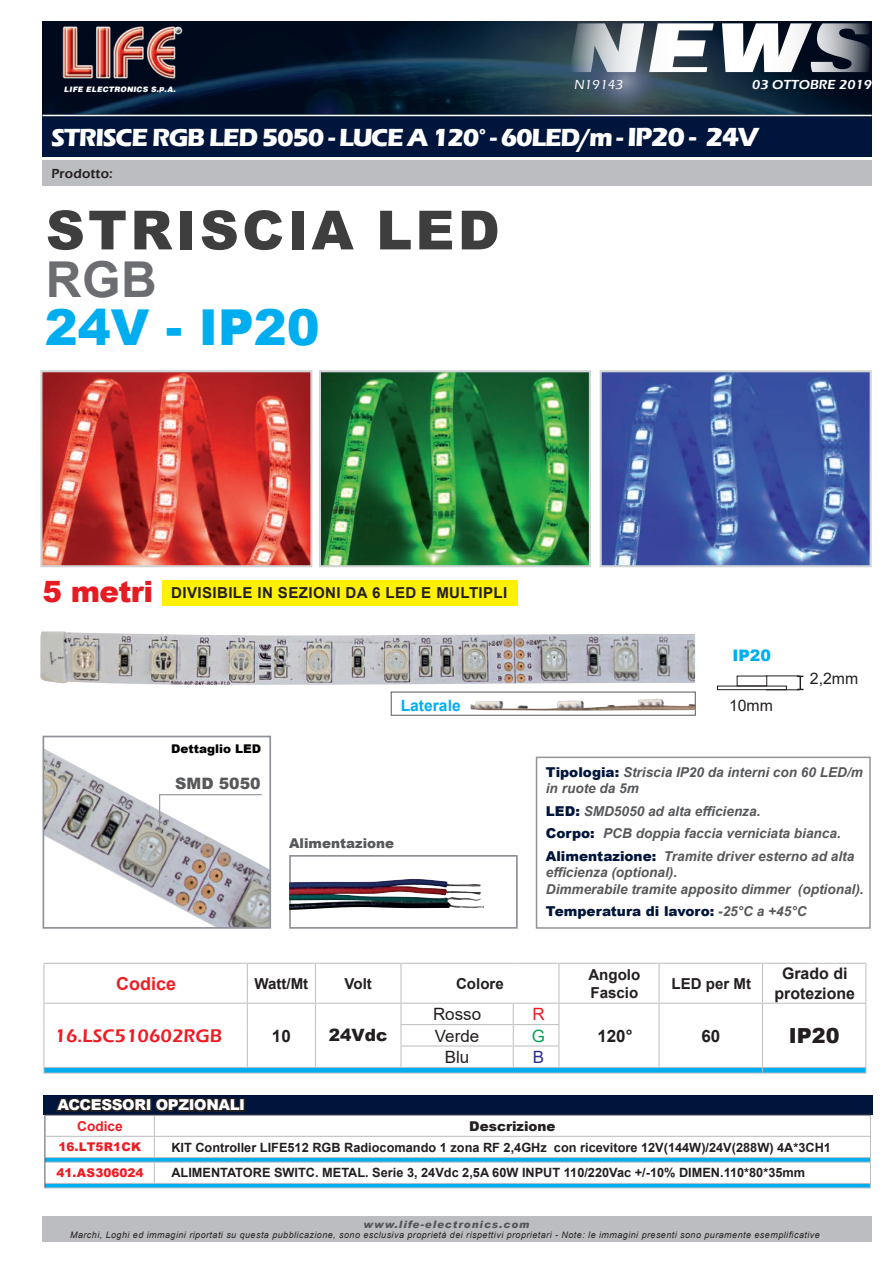
<style>
.page{position:relative;width:893px;height:1263px;background:#fff}
.page>*{position:absolute;margin:0;border:0;box-sizing:border-box;transform-origin:0 0}
.t1{font:900 54px "Arial";letter-spacing:.06em;color:#3e3e3f}
.t2{font:900 49.5px "Arial";color:#00aeef}
.t3{font:700 49.5px "Arial";color:#6c6d70}
.t4{font:700 25.5px "Eras ITC";letter-spacing:-.05em;color:#fff}
.t5{font:900 20.7px "Arial";color:#231f20}
.t6{font:600 18.9px "Eras ITC";color:#ee1d23}
.t7{font:700 17.85px "Arial";color:#ee1d23}
.t8{font:16.95px "Arial";color:#231f20}
.t9{font:700 16.95px "Arial";color:#231f20}
.t10{font:900 16.95px "Arial";color:#231f20}
.t11{font:16.95px "Arial";color:#ee1d23}
.t12{font:16.95px "Arial";color:#00a54f}
.t13{font:16.95px "Arial";color:#2e3092}
.t14{font:700 15.9px/19px "Arial";color:#231f20;text-align:center}
.t15{font:15.75px "Arial";color:#231f20}
.t16{font:900 15.75px "Arial";color:#57585a}
.t17{font:900 15.75px "Arial";color:#00aeef}
.t18{font:700 15.6px "Arial";color:#00aeef}
.t19{font:700 15.15px "Arial";letter-spacing:.025em;color:#231f20}
.t20{font:700 15.15px/18.1px "Arial";color:#231f20}
.t21{font:900 15px "Arial";letter-spacing:-.025em;color:#fff}
.t22{font:italic 700 13.65px/16.4px "Arial";color:#57585a}
.t23{font:900 13.65px "Arial";color:#00153b}
.t24{font:700 13.65px "Arial";color:#ee1d23}
.t25{font:600 13.5px "Eras ITC";color:#fff}
.t26{font:900 13.5px "Arial";color:#57585a}
.t27{font:900 13.5px "Arial";color:#231f20}
.t28{font:600 13.5px "Eras ITC";letter-spacing:.01em;color:#231f20}
.t29{font:500 13.5px "Eras ITC";color:#fff}
.t30{font:700 12.75px "Arial";color:#231f20}
.t31{font:900 12px "Arial";color:#ee1d23}
.t32{font:900 12px "Arial";color:#000}
.t33{font:italic 900 10.2px "Arial";letter-spacing:.1em;color:#545557}
.t34{font:italic 9px "Arial";letter-spacing:.05em;color:#231f20}
.t35{font:7.5px "Airbus Special";letter-spacing:.03em;color:#fff}
.s1{font-size:27px}
.s2{font-weight:900;font-size:29.4px;color:#e71b22}
.s3{font-weight:900;font-style:normal;color:#00153b}
.s4{font-weight:700;font-style:italic;color:#57585a}
.s5{color:#fff}
</style>
<div class="page">
<img style="left:43px;top:21px;width:829px;height:93px">
<img style="left:60px;top:24px;width:122px;height:57px">
<svg style="left:569px;top:23px;width:301px;height:49px"></svg>
<div style="left:43px;top:115px;width:829px;height:42px;background:#00153b"></div>
<hr style="left:43px;top:115px;width:829px;height:1px;background:#fff">
<div style="left:43px;top:160px;width:829px;height:26px;background:#bcbdc0"></div>
<img style="left:46px;top:750px;width:222px;height:176px">
<div style="left:43px;top:736px;width:228px;height:193px;border:2px solid #8f9299"></div>
<svg style="left:158px;top:793px;width:105px;height:35px"></svg>
<img style="left:40px;top:631px;width:655px;height:54px">
<div style="left:289px;top:855px;width:229px;height:74px;border:2px solid #8f9299"></div>
<img style="left:289px;top:879px;width:195px;height:31px">
<img style="left:43px;top:373px;width:266px;height:191px">
<div style="left:40px;top:370px;width:272px;height:197px;border:2px solid #d1d2d4"></div>
<div style="left:43px;top:1217px;width:829px;height:25px;background:#bcbdc0"></div>
<img style="left:322px;top:373px;width:266px;height:191px">
<div style="left:319px;top:370px;width:272px;height:197px;border:2px solid #d1d2d4"></div>
<img style="left:603px;top:373px;width:266px;height:191px">
<div style="left:600px;top:370px;width:272px;height:197px;border:2px solid #d1d2d4"></div>
<img style="left:471px;top:699px;width:224px;height:12px">
<div style="left:162px;top:580px;width:356px;height:25px;background:#fff101"></div>
<div style="left:717px;top:686px;width:70px;height:4px;border:1px solid #231f20"></div>
<div style="left:737px;top:676px;width:30px;height:10px;border:1px solid #231f20"></div>
<svg style="left:797px;top:676px;width:6px;height:14px"></svg>
<hr style="left:766px;top:676px;width:33px;height:1px;background:#231f20">
<hr style="left:766px;top:689px;width:33px;height:1px;background:#231f20">
<div style="left:536px;top:757px;width:335px;height:172px;border:2px solid #939598"></div>
<hr style="left:247px;top:964px;width:1px;height:39px;background:#bcbdc0">
<hr style="left:315px;top:964px;width:1px;height:39px;background:#bcbdc0">
<hr style="left:400px;top:964px;width:1px;height:39px;background:#bcbdc0">
<hr style="left:558px;top:964px;width:1px;height:39px;background:#bcbdc0">
<hr style="left:659px;top:964px;width:1px;height:39px;background:#bcbdc0">
<hr style="left:762px;top:964px;width:1px;height:39px;background:#bcbdc0">
<hr style="left:865px;top:964px;width:1px;height:39px;background:#bcbdc0">
<hr style="left:43px;top:1003px;width:204px;height:1px;background:#bcbdc0">
<hr style="left:247px;top:1003px;width:68px;height:1px;background:#bcbdc0">
<hr style="left:315px;top:1003px;width:86px;height:1px;background:#bcbdc0">
<hr style="left:401px;top:1003px;width:112px;height:1px;background:#bcbdc0">
<hr style="left:513px;top:1003px;width:46px;height:1px;background:#bcbdc0">
<hr style="left:559px;top:1003px;width:100px;height:1px;background:#bcbdc0">
<hr style="left:659px;top:1003px;width:103px;height:1px;background:#bcbdc0">
<hr style="left:762px;top:1003px;width:104px;height:1px;background:#bcbdc0">
<hr style="left:43px;top:963px;width:204px;height:1px;background:#bcbdc0">
<hr style="left:43px;top:964px;width:1px;height:39px;background:#bcbdc0">
<hr style="left:247px;top:963px;width:68px;height:1px;background:#bcbdc0">
<hr style="left:315px;top:963px;width:86px;height:1px;background:#bcbdc0">
<hr style="left:401px;top:963px;width:112px;height:1px;background:#bcbdc0">
<hr style="left:513px;top:963px;width:46px;height:1px;background:#bcbdc0">
<hr style="left:559px;top:963px;width:100px;height:1px;background:#bcbdc0">
<hr style="left:659px;top:963px;width:103px;height:1px;background:#bcbdc0">
<hr style="left:762px;top:963px;width:104px;height:1px;background:#bcbdc0">
<svg style="left:43px;top:1004px;width:823px;height:69px"></svg>
<svg style="left:45px;top:1095px;width:826px;height:93px"></svg>
<div style="left:239px;top:1098px;width:6px;height:14px;border:3px solid #231f20"></div>
<p class="t29" style="left:574px;top:77px;width:52px">N19143</p>
<p class="t25" style="left:752px;top:77px;width:123px">03 OTTOBRE 2019</p>
<h3 class="t4" style="left:51px;top:123px;width:709px">STRISCE RGB LED 5050 - LUCE A 120° - 60LED/m - <span class="s1">IP20 - 24V</span></h3>
<p class="t28" style="left:51px;top:165px;width:63px">Prodotto:</p>
<p class="t35" style="left:64px;top:85px;width:113px">LIFE ELECTRONICS S.p.A.</p>
<h1 class="t1" style="left:46px;top:191px;width:455px">STRISCIA LED</h1>
<h2 class="t3" style="left:46px;top:245px;width:112px">RGB</h2>
<h2 class="t2" style="left:45px;top:292px;width:277px">24V - IP20</h2>
<p class="t19" style="left:43px;top:582px;width:466px"><span class="s2">5 metri</span> DIVISIBILE IN SEZIONI DA 6 LED E MULTIPLI</p>
<p class="t32" style="left:171px;top:740px;width:92px">Dettaglio LED</p>
<p class="t16" style="left:175px;top:772px;width:87px">SMD 5050</p>
<p class="t18" style="left:401px;top:694px;width:61px">Laterale</p>
<p class="t26" style="left:289px;top:833px;width:107px">Alimentazione</p>
<p class="t17" style="left:732px;top:643px;width:40px">IP20</p>
<p class="t15" style="left:729px;top:694px;width:45px">10mm</p>
<p class="t15" style="left:810px;top:668px;width:50px">2,2mm</p>
<p class="t22" style="left:546px;top:764px;width:319px"><span class="s3">Tipologia:</span> Striscia IP20 da interni con 60 LED/m in ruote da 5m</p>
<p class="t22" style="left:546px;top:800px;width:310px;line-height:22.5px"><span class="s3">LED:</span> SMD5050 ad alta efficienza.<br><span class="s3">Corpo:</span> PCB doppia faccia verniciata bianca.<br><span class="s3">Alimentazione:</span> Tramite driver esterno ad alta</p>
<p class="t22" style="left:546px;top:864px;width:319px">efficienza (optional).<br>Dimmerabile tramite apposito dimmer (optional).</p>
<p class="t23" style="left:546px;top:901px;width:262px">Temperatura di lavoro: <span class="s4">-25°C a +45°C</span></p>
<h3 class="t7" style="left:116px;top:971px;width:61px">Codice</h3>
<p class="t20" style="left:254px;top:974px;width:55px">Watt/Mt</p>
<p class="t20" style="left:344px;top:974px;width:29px">Volt</p>
<p class="t20" style="left:456px;top:974px;width:49px">Colore</p>
<p class="t20" style="left:588px;top:965px;width:53px">Angolo<br>Fascio</p>
<p class="t20" style="left:671px;top:974px;width:81px">LED per Mt</p>
<p class="t14" style="left:774px;top:964px;width:82px">Grado di protezione</p>
<h3 class="t6" style="left:55px;top:1025px;width:169px">16.LSC510602RGB</h3>
<p class="t9" style="left:272px;top:1023px;width:20px">10</p>
<p class="t10" style="left:329px;top:1023px;width:60px">24Vdc</p>
<p class="t8" style="left:433px;top:1002px;width:50px">Rosso</p>
<p class="t11" style="left:532px;top:1002px;width:14px">R</p>
<p class="t8" style="left:435px;top:1024px;width:46px">Verde</p>
<p class="t12" style="left:532px;top:1024px;width:15px">G</p>
<p class="t9" style="left:597px;top:1023px;width:37px">120°</p>
<p class="t9" style="left:701px;top:1023px;width:20px">60</p>
<h3 class="t5" style="left:789px;top:1020px;width:52px">IP20</h3>
<p class="t8" style="left:445px;top:1045px;width:26px">Blu</p>
<p class="t13" style="left:533px;top:1045px;width:13px">B</p>
<p class="t21" style="left:57px;top:1094px;width:189px">ACCESSORI OPZIONALI</p>
<p class="t24" style="left:77px;top:1116px;width:47px">Codice</p>
<p class="t27" style="left:469px;top:1116px;width:88px">Descrizione</p>
<p class="t31" style="left:59px;top:1138px;width:84px">16.LT5R1CK</p>
<p class="t30" style="left:171px;top:1138px;width:661px">KIT Controller LIFE512 RGB Radiocomando 1 zona RF 2,4GHz con ricevitore 12V(144W)/24V(288W) 4A*3CH1</p>
<p class="t31" style="left:57px;top:1164px;width:88px">41.AS306024</p>
<p class="t30" style="left:171px;top:1164px;width:635px">ALIMENTATORE SWITC. METAL. Serie 3, 24Vdc 2,5A 60W INPUT 110/220Vac +/-10% DIMEN.110*80*35mm</p>
<p class="t33" style="left:364px;top:1218px;width:167px">www.life-electronics.com</p>
<p class="t34" style="left:70px;top:1229px;width:754px">Marchi, Loghi ed immagini riportati su questa pubblicazione, sono esclusiva proprietà dei rispettivi proprietari - Note: le immagini presenti sono puramente esemplificative<span class="s5">.</span></p>
</div>
